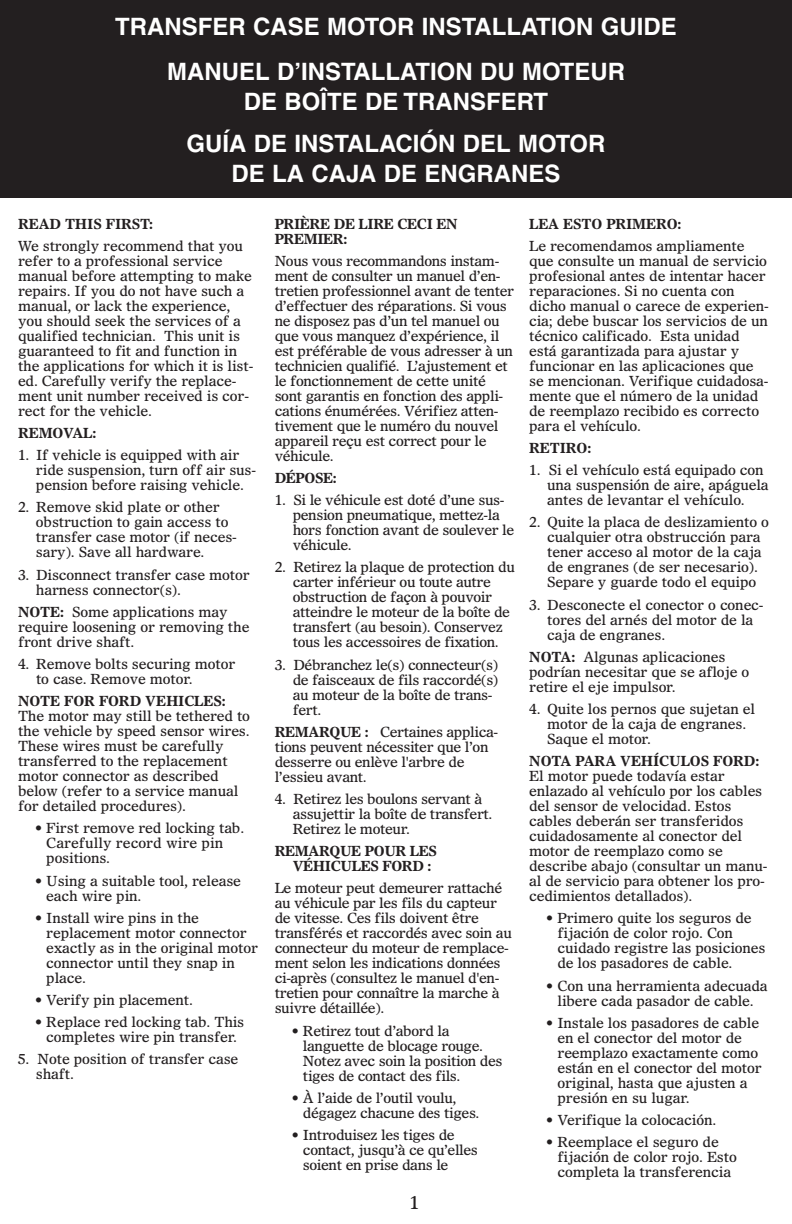
<style>
.page{position:relative;width:792px;height:1224px;background:#fff}
.page>*{position:absolute;margin:0;border:0;box-sizing:border-box;transform-origin:0 0}
.t1{font:700 24px/44.8px "Helvetica";color:#fff;text-align:center}
.t2{font:18px "Olympian";color:#231f20}
.t3{font:14px/15px "Olympian";letter-spacing:-.01em;color:#231f20}
.t4{font:14px/15px "Olympian";letter-spacing:-.03em;color:#231f20}
.t5{font:700 14px "Olympian";letter-spacing:-.01em;color:#231f20}
.t6{font:700 14px/15px "Olympian";letter-spacing:-.03em;color:#231f20}
.s1{font-weight:700}
</style>
<div class="page">
<div style="left:0;top:0;width:792px;height:198px;background:#231f20"></div>
<h1 class="t1" style="left:115px;top:6px;width:563px">TRANSFER CASE MOTOR INSTALLATION GUIDE<br>MANUEL D’INSTALLATION DU MOTEUR</h1>
<h1 class="t1" style="left:187px;top:82px;width:421px;line-height:42.2px">DE BOÎTE DE TRANSFERT<br>GUÍA DE INSTALACIÓN DEL MOTOR</h1>
<h1 class="t1" style="left:232px;top:153px;width:330px">DE LA CAJA DE ENGRANES</h1>
<p class="t5" style="left:18px;top:218px;width:137px">READ THIS FIRST:</p>
<p class="t3" style="left:18px;top:239px;width:237px">We strongly recommend that you refer to a professional service manual before attempting to make repairs. If you do not have such a manual, or lack the experience, you should seek the services of a qualified technician. This unit is guaranteed to fit and function in the applications for which it is list&shy;ed. Carefully verify the replace&shy;ment unit number received is cor&shy;rect for the vehicle.</p>
<p class="t5" style="left:18px;top:427px;width:80px">REMOVAL:</p>
<p class="t3" style="left:36px;top:449px;width:222px;text-indent:-18px">1. If vehicle is equipped with air ride suspension, turn off air sus&shy;pension before raising vehicle.</p>
<p class="t3" style="left:36px;top:501px;width:202px;text-indent:-18px">2. Remove skid plate or other obstruction to gain access to transfer case motor (if neces&shy;sary). Save all hardware.</p>
<p class="t3" style="left:36px;top:568px;width:215px;text-indent:-18px">3. Disconnect transfer case motor harness connector(s).</p>
<p class="t3" style="left:18px;top:605px;width:233px"><span class="s1">NOTE:</span> Some applications may require loosening or removing the front drive shaft.</p>
<p class="t3" style="left:36px;top:658px;width:201px;text-indent:-18px">4. Remove bolts securing motor to case. Remove motor.</p>
<p class="t5" style="left:18px;top:696px;width:209px">NOTE FOR FORD VEHICLES:</p>
<p class="t3" style="left:18px;top:710px;width:234px">The motor may still be tethered to the vehicle by speed sensor wires.<br>These wires must be carefully transferred to the replacement motor connector as described below (refer to a service manual for detailed procedures).</p>
<p class="t3" style="left:46px;top:822px;width:199px;text-indent:-11px">• First remove red locking tab.<br>Carefully record wire pin positions.</p>
<p class="t3" style="left:46px;top:874px;width:196px;text-indent:-11px">• Using a suitable tool, release each wire pin.</p>
<p class="t3" style="left:46px;top:911px;width:213px;text-indent:-11px">• Install wire pins in the replacement motor connector exactly as in the original motor connector until they snap in place.</p>
<p class="t3" style="left:35px;top:994px;width:159px">• Verify pin placement.</p>
<p class="t3" style="left:35px;top:1016px;width:211px;text-align:center">• Replace red locking tab. This completes wire pin transfer.</p>
<p class="t3" style="left:36px;top:1053px;width:204px;text-indent:-18px">5. Note position of transfer case shaft.</p>
<p class="t6" style="left:275px;top:217px;width:185px">PRIÈRE DE LIRE CECI EN<br>PREMIER:</p>
<p class="t4" style="left:275px;top:254px;width:241px">Nous vous recommandons instam&shy;ment de consulter un manuel d’en&shy;tretien professionnel avant de tenter d’effectuer des réparations. Si vous ne disposez pas d’un tel manuel ou que vous manquez d’expérience, il est préférable de vous adresser à un technicien qualifié. L’ajustement et le fonctionnement de cette unité sont garantis en fonction des appli&shy;cations énumérées. Vérifiez atten&shy;tivement que le numéro du nouvel appareil reçu est correct pour le véhicule.</p>
<p class="t5" style="left:275px;top:472px;width:64px">DÉPOSE:</p>
<p class="t4" style="left:293px;top:494px;width:223px;text-indent:-18px">1. Si le véhicule est doté d’une sus&shy;pension pneumatique, mettez-la hors fonction avant de soulever le véhicule.</p>
<p class="t4" style="left:293px;top:561px;width:224px;text-indent:-18px">2. Retirez la plaque de protection du carter inférieur ou toute autre obstruction de façon à pouvoir atteindre le moteur de la boîte de transfert (au besoin). Conservez tous les accessoires de fixation.</p>
<p class="t4" style="left:293px;top:658px;width:207px;text-indent:-18px">3. Débranchez le(s) connecteur(s) de faisceaux de fils raccordé(s) au moteur de la boîte de trans&shy;fert.</p>
<p class="t4" style="left:275px;top:725px;width:225px"><span class="s1">REMARQUE :</span> Certaines applica&shy;tions peuvent nécessiter que l’on desserre ou enlève l'arbre de l’essieu avant.</p>
<p class="t4" style="left:293px;top:793px;width:201px;text-indent:-18px">4. Retirez les boulons servant à assujettir la boîte de transfert.<br>Retirez le moteur.</p>
<p class="t6" style="left:293px;top:845px;width:146px;text-indent:-18px">REMARQUE POUR LES<br>VÉHICULES FORD :</p>
<p class="t4" style="left:275px;top:882px;width:239px">Le moteur peut demeurer rattaché au véhicule par les fils du capteur de vitesse. Ces fils doivent être transférés et raccordés avec soin au connecteur du moteur de remplace&shy;ment selon les indications données ci-après (consultez le manuel d'en&shy;tretien pour connaître la marche à suivre détaillée).</p>
<p class="t4" style="left:303px;top:1024px;width:201px;text-indent:-11px">• Retirez tout d’abord la languette de blocage rouge.<br>Notez avec soin la position des tiges de contact des fils.</p>
<p class="t4" style="left:303px;top:1091px;width:178px;text-indent:-11px">• À l’aide de l’outil voulu, dégagez chacune des tiges.</p>
<p class="t4" style="left:303px;top:1129px;width:177px;text-indent:-11px">• Introduisez les tiges de contact, jusqu’à ce qu’elles soient en prise dans le</p>
<p class="t5" style="left:529px;top:218px;width:154px">LEA ESTO PRIMERO:</p>
<p class="t3" style="left:529px;top:239px;width:241px">Le recomendamos ampliamente que consulte un manual de servicio profesional antes de intentar hacer reparaciones. Si no cuenta con dicho manual o carece de experien&shy;cia; debe buscar los servicios de un técnico calificado. Esta unidad está garantizada para ajustar y funcionar en las aplicaciones que se mencionan. Verifique cuidadosa&shy;mente que el número de la unidad de reemplazo recibido es correcto para el vehículo.</p>
<p class="t5" style="left:529px;top:442px;width:64px">RETIRO:</p>
<p class="t3" style="left:547px;top:464px;width:223px;text-indent:-18px">1. Si el vehículo está equipado con una suspensión de aire, apáguela antes de levantar el vehículo.</p>
<p class="t3" style="left:547px;top:516px;width:223px;text-indent:-18px">2. Quite la placa de deslizamiento o cualquier otra obstrucción para tener acceso al motor de la caja de engranes (de ser necesario).<br>Separe y guarde todo el equipo</p>
<p class="t3" style="left:547px;top:598px;width:218px;text-indent:-18px">3. Desconecte el conector o conec&shy;tores del arnés del motor de la caja de engranes.</p>
<p class="t3" style="left:529px;top:650px;width:222px"><span class="s1">NOTA:</span> Algunas aplicaciones podrían necesitar que se afloje o retire el eje impulsor.</p>
<p class="t3" style="left:547px;top:703px;width:210px;text-indent:-18px">4. Quite los pernos que sujetan el motor de la caja de engranes.<br>Saque el motor.</p>
<p class="t5" style="left:529px;top:756px;width:232px">NOTA PARA VEHÍCULOS FORD:</p>
<p class="t3" style="left:529px;top:770px;width:240px">El motor puede todavía estar enlazado al vehículo por los cables del sensor de velocidad. Estos cables deberán ser transferidos cuidadosamente al conector del motor de reemplazo como se describe abajo (consultar un manu&shy;al de servicio para obtener los pro&shy;cedimientos detallados).</p>
<p class="t3" style="left:558px;top:912px;width:210px;text-indent:-11px">• Primero quite los seguros de fijación de color rojo. Con cuidado registre las posiciones de los pasadores de cable.</p>
<p class="t3" style="left:546px;top:979px;width:223px;text-align:center">• Con una herramienta adecuada libere cada pasador de cable.</p>
<p class="t3" style="left:558px;top:1016px;width:206px;text-indent:-11px">• Instale los pasadores de cable en el conector del motor de reemplazo exactamente como están en el conector del motor original, hasta que ajusten a presión en su lugar.</p>
<p class="t3" style="left:546px;top:1114px;width:172px">• Verifique la colocación.</p>
<p class="t3" style="left:558px;top:1136px;width:181px;text-indent:-11px">• Reemplace el seguro de fijación de color rojo. Esto completa la transferencia</p>
<p class="t2" style="left:410px;top:1195px;width:12px">1</p>
</div>
